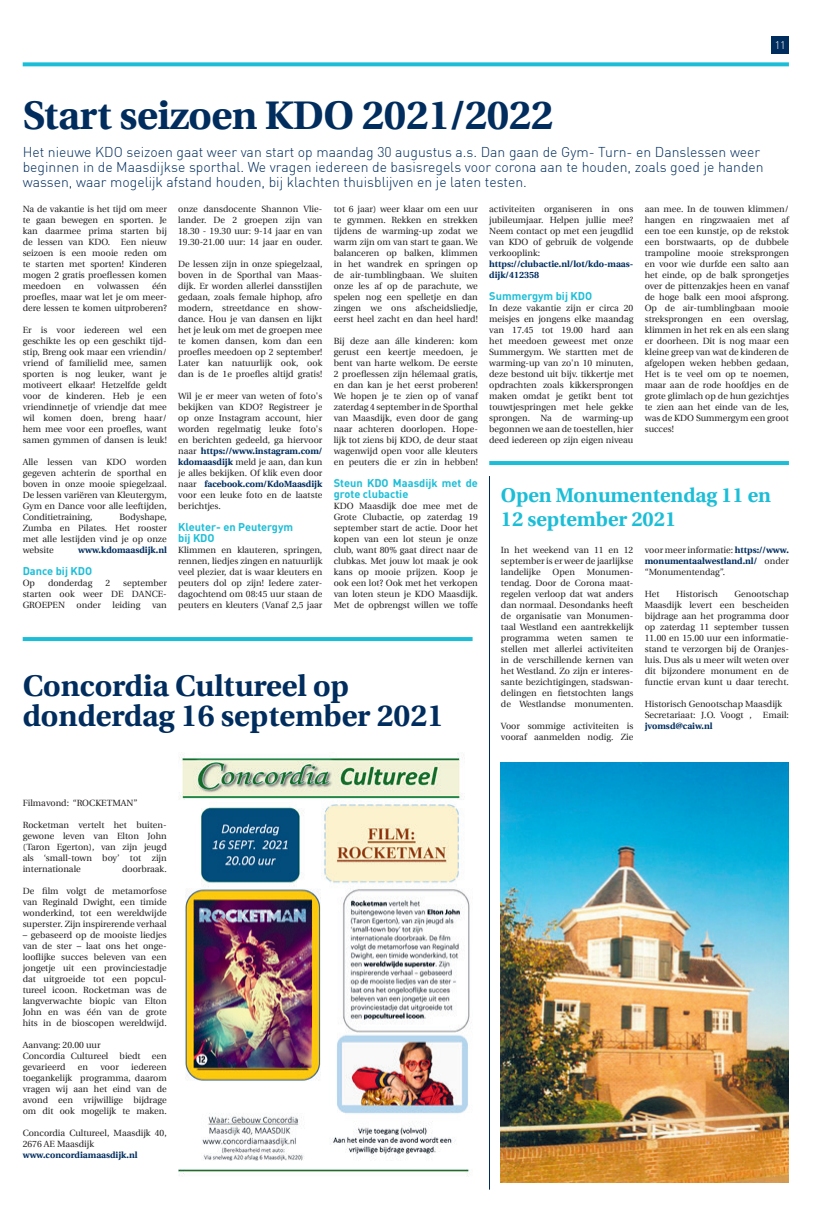
<style>
.page{position:relative;width:823px;height:1219px;background:#fff}
.page>*{position:absolute;margin:0;border:0;box-sizing:border-box;transform-origin:0 0}
.t1{font:700 40px "Utopia";letter-spacing:-.01em;color:#002d5e}
.t2{font:700 30px/30px "Utopia";color:#002d5e}
.t3{font:700 20px/24px "Utopia";color:#1cbed7}
.t4{font:300 14px/15px "DIN";color:#002d5e}
.t5{font:700 11px/11px "DIN";color:#1cbed7}
.t6{font:300 10.8px "DIN";color:#fff}
.t7{font:9px/11px "Utopia";color:#231f20;text-align:justify}
.t8{font:700 9px/11px "Utopia";color:#002d5e}
.s1{font-weight:700;color:#002d5e}
</style>
<div class="page">
<svg style="left:23px;top:62px;width:765px;height:4px;background:#30c3da"></svg>
<div style="left:771px;top:36px;width:17px;height:17px;background:#002d5e"></div>
<hr style="left:23px;top:637px;width:449px;height:4px;background:#1cbed7">
<hr style="left:489px;top:461px;width:299px;height:4px;background:#1cbed7">
<hr style="left:489px;top:476px;width:1px;height:714px;background:#002d5e">
<img style="left:500px;top:762px;width:288px;height:421px">
<img style="left:178px;top:753px;width:293px;height:424px">
<p class="t6" style="left:774px;top:38px;width:13px">11</p>
<h1 class="t1" style="left:23px;top:92px;width:531px">Start seizoen KDO 2021/2022</h1>
<p class="t4" style="left:23px;top:144px;width:742px">Het nieuwe KDO seizoen gaat weer van start op maandag 30 augustus a.s. Dan gaan de Gym- Turn- en Danslessen weer beginnen in de Maasdijkse sporthal. We vragen iedereen de basisregels voor corona aan te houden, zoals goed je handen wassen, waar mogelijk afstand houden, bij klachten thuisblijven en je laten testen.</p>
<p class="t7" style="left:23px;top:204px;width:146px">Na de vakantie is het tijd om meer te gaan bewegen en sporten. Je kan daarmee prima starten bij de lessen van KDO. Een nieuw seizoen is een mooie reden om te starten met sporten! Kinderen mogen 2 gratis proeflessen komen meedoen</p>
<p class="t7" style="left:74px;top:281px;width:12px">en</p>
<p class="t7" style="left:97px;top:281px;width:43px">volwassen</p>
<p class="t7" style="left:23px;top:281px;width:145px;text-indent:129px">één proefles, maar wat let je om meer&shy;dere lessen te komen uitproberen?</p>
<p class="t7" style="left:23px;top:325px;width:146px">Er is voor iedereen wel een geschikte les op een geschikt tijd&shy;stip, Breng ook maar een vriendin/ vriend of familielid mee, samen sporten is nog leuker, want je motiveert elkaar! Hetzelfde geldt voor de kinderen. Heb je een vriendinnetje of vriendje dat mee wil komen doen, breng haar/ hem mee voor een proefles, want samen gymmen of dansen is leuk!</p>
<p class="t7" style="left:23px;top:457px;width:146px">Alle lessen van KDO worden gegeven achterin de sporthal en boven in onze mooie spiegelzaal.<br>De lessen variëren van Kleutergym, Gym en Dance voor alle leeftijden, Conditietraining,</p>
<p class="t7" style="left:23px;top:512px;width:146px;text-indent:97px">Bodyshape, Zumba en Pilates. Het rooster met alle lestijden vind je op onze website</p>
<p class="t8" style="left:78px;top:544px;width:90px">www.kdomaasdijk.nl</p>
<p class="t5" style="left:23px;top:565px;width:71px">Dance bij KDO</p>
<p class="t7" style="left:23px;top:578px;width:14px">Op</p>
<p class="t7" style="left:48px;top:578px;width:46px">donderdag</p>
<p class="t7" style="left:105px;top:578px;width:6px">2</p>
<p class="t7" style="left:23px;top:578px;width:145px;text-indent:100px">september starten ook weer DE DANCE-GROEPEN</p>
<p class="t7" style="left:77px;top:600px;width:26px">onder</p>
<p class="t7" style="left:112px;top:600px;width:30px">leiding</p>
<p class="t7" style="left:152px;top:600px;width:16px">van</p>
<p class="t7" style="left:178px;top:204px;width:146px">onze dansdocente Shannon Vlie&shy;lander. De 2 groepen zijn van 18.30 - 19.30 uur: 9-14 jaar en van 19.30-21.00 uur: 14 jaar en ouder.</p>
<p class="t7" style="left:178px;top:259px;width:146px">De lessen zijn in onze spiegelzaal, boven in de Sporthal van Maas&shy;dijk. Er worden allerlei dansstijlen gedaan, zoals female hiphop, afro modern, streetdance en show&shy;dance. Hou je van dansen en lijkt het je leuk om met de groepen mee te komen dansen, kom dan een proefles meedoen op 2 september!<br>Later kan natuurlijk ook, ook dan is de 1e proefles altijd gratis!</p>
<p class="t7" style="left:178px;top:391px;width:146px">Wil je er meer van weten of foto's bekijken van KDO? Registreer je op onze Instagram account, hier worden regelmatig leuke foto's en berichten gedeeld, ga hiervoor naar <span class="s1">https://www.instagram.com/ kdomaasdijk</span> meld je aan, dan kun je alles bekijken. Of klik even door naar <span class="s1">facebook.com/KdoMaasdijk </span>voor een leuke foto en de laatste berichtjes.</p>
<p class="t5" style="left:178px;top:521px;width:116px">Kleuter- en Peutergym bij KDO</p>
<p class="t7" style="left:178px;top:545px;width:146px">Klimmen en klauteren, springen, rennen, liedjes zingen en natuurlijk veel plezier, dat is waar kleuters en peuters dol op zijn! Iedere zater&shy;dagochtend om 08:45 uur staan de peuters en kleuters (Vanaf 2,5 jaar</p>
<p class="t7" style="left:333px;top:204px;width:146px">tot 6 jaar) weer klaar om een uur te gymmen. Rekken en strekken tijdens de warming-up zodat we warm zijn om van start te gaan. We balanceren op balken, klimmen in het wandrek en springen op de air-tumblingbaan. We sluiten onze les af op de parachute, we spelen nog een spelletje en dan zingen we ons afscheidsliedje, eerst heel zacht en dan heel hard!</p>
<p class="t7" style="left:333px;top:336px;width:146px">Bij deze aan álle kinderen: kom gerust een keertje meedoen, je bent van harte welkom. De eerste 2 proeflessen zijn hélemaal gratis, en dan kan je het eerst proberen!<br>We hopen je te zien op of vanaf zaterdag 4 september in de Sporthal van Maasdijk, even door de gang naar achteren doorlopen. Hope&shy;lijk tot ziens bij KDO, de deur staat wagenwijd open voor alle kleuters en peuters die er zin in hebben!</p>
<p class="t5" style="left:333px;top:477px;width:145px">Steun KDO Maasdijk met de grote clubactie</p>
<p class="t7" style="left:333px;top:501px;width:146px">KDO Maasdijk doe mee met de Grote Clubactie, op zaterdag 19 september start de actie. Door het kopen van een lot steun je onze club, want 80% gaat direct naar de clubkas. Met jouw lot maak je ook kans op mooie prijzen. Koop je ook een lot? Ook met het verkopen van loten steun je KDO Maasdijk.<br>Met de opbrengst willen we toffe</p>
<h2 class="t2" style="left:23px;top:671px;width:422px">Concordia Cultureel op donderdag 16 september 2021</h2>
<p class="t7" style="left:489px;top:204px;width:146px">activiteiten organiseren in ons jubileumjaar. Helpen jullie mee?<br>Neem contact op met een jeugdlid van KDO of gebruik de volgende verkooplink:</p>
<p class="t8" style="left:489px;top:258px;width:145px">https://clubactie.nl/lot/kdo-maas&shy;dijk/412358</p>
<p class="t5" style="left:489px;top:290px;width:104px">Summergym bij KDO</p>
<p class="t7" style="left:489px;top:303px;width:146px">In deze vakantie zijn er circa 20 meisjes en jongens elke maandag van 17.45 tot 19.00 hard aan het meedoen geweest met onze Summergym. We startten met de warming-up van zo'n 10 minuten, deze bestond uit bijv. tikkertje met opdrachten zoals kikkersprongen maken omdat je getikt bent tot touwtjespringen met hele gekke sprongen. Na de warming-up begonnen we aan de toestellen, hier deed iedereen op zijn eigen niveau</p>
<p class="t7" style="left:644px;top:204px;width:146px">aan mee. In de touwen klimmen/ hangen en ringzwaaien met af een toe een kunstje, op de rekstok een borstwaarts, op de dubbele trampoline mooie streksprongen en voor wie durfde een salto aan het einde, op de balk sprongetjes over de pittenzakjes heen en vanaf de hoge balk een mooi afsprong.<br>Op de air-tumblingbaan mooie streksprongen en een overslag, klimmen in het rek en als een slang er doorheen. Dit is nog maar een kleine greep van wat de kinderen de afgelopen weken hebben gedaan, Het is te veel om op te noemen, maar aan de rode hoofdjes en de grote glimlach op de hun gezichtjes te zien aan het einde van de les, was de KDO Summergym een groot succes!</p>
<h3 class="t3" style="left:500px;top:483px;width:271px">Open Monumentendag 11 en<br>12 september 2021</h3>
<p class="t7" style="left:500px;top:545px;width:134px">In het weekend van 11 en 12 september is er weer de jaarlijkse landelijke</p>
<p class="t7" style="left:644px;top:545px;width:145px">voor meer informatie: <span class="s1">https://www. monumentaalwestland.nl/</span> onder “Monumentendag”.</p>
<p class="t7" style="left:644px;top:589px;width:16px">Het</p>
<p class="t7" style="left:675px;top:589px;width:43px">Historisch</p>
<p class="t7" style="left:552px;top:567px;width:24px">Open</p>
<p class="t7" style="left:500px;top:567px;width:134px;text-indent:86px">Monumen&shy;tendag. Door de Corona maat&shy;regelen verloop dat wat anders dan normaal. Desondanks heeft de organisatie van Monumen&shy;taal Westland een aantrekkelijk programma weten samen te stellen met allerlei activiteiten in de verschillende kernen van het Westland. Zo zijn er interes&shy;sante bezichtigingen, stadswan&shy;delingen en fietstochten langs de Westlandse monumenten.</p>
<p class="t7" style="left:500px;top:721px;width:134px">Voor sommige activiteiten is vooraf aanmelden nodig. Zie</p>
<p class="t7" style="left:644px;top:589px;width:146px;text-indent:90px">Genootschap Maasdijk levert een bescheiden bijdrage aan het programma door op zaterdag 11 september tussen 11.00 en 15.00 uur een informatie&shy;stand te verzorgen bij de Oranjes&shy;luis. Dus als u meer wilt weten over dit bijzondere monument en de functie ervan kunt u daar terecht.</p>
<p class="t7" style="left:644px;top:699px;width:145px">Historisch Genootschap Maasdijk<br>Secretariaat: J.O. Voogt , Email:</p>
<p class="t8" style="left:644px;top:720px;width:69px">jvomsd@caiw.nl</p>
<p class="t7" style="left:23px;top:798px;width:116px">Filmavond: “ROCKETMAN”</p>
<p class="t7" style="left:23px;top:820px;width:145px">Rocketman vertelt het buiten&shy;gewone leven van Elton John (Taron Egerton), van zijn jeugd als ‘small-town boy’ tot zijn internationale</p>
<p class="t7" style="left:122px;top:864px;width:46px">doorbraak.</p>
<p class="t7" style="left:23px;top:886px;width:145px">De film volgt de metamorfose van Reginald Dwight, een timide wonderkind, tot een wereldwijde superster. Zijn inspirerende verhaal</p>
<p class="t7" style="left:23px;top:930px;width:145px">– gebaseerd op de mooiste liedjes van de ster – laat ons het onge&shy;looflijke succes beleven van een jongetje uit een provinciestadje dat uitgroeide tot een popcul&shy;tureel icoon. Rocketman was de langverwachte biopic van Elton John en was één van de grote hits in de bioscopen wereldwijd.</p>
<p class="t7" style="left:23px;top:1040px;width:145px;text-align:left">Aanvang: 20.00 uur<br>Concordia Cultureel biedt een gevarieerd</p>
<p class="t7" style="left:23px;top:1062px;width:145px;text-indent:108px">iedereen toegankelijk programma, daarom vragen wij aan het eind van de avond een vrijwillige bijdrage om dit ook mogelijk te maken.</p>
<p class="t7" style="left:23px;top:1128px;width:145px">Concordia Cultureel, Maasdijk 40,<br>2676 AE Maasdijk</p>
<p class="t8" style="left:23px;top:1149px;width:116px">www.concordiamaasdijk.nl</p>
<p class="t7" style="left:78px;top:1062px;width:12px">en</p>
<p class="t7" style="left:100px;top:1062px;width:20px">voor</p>
</div>
